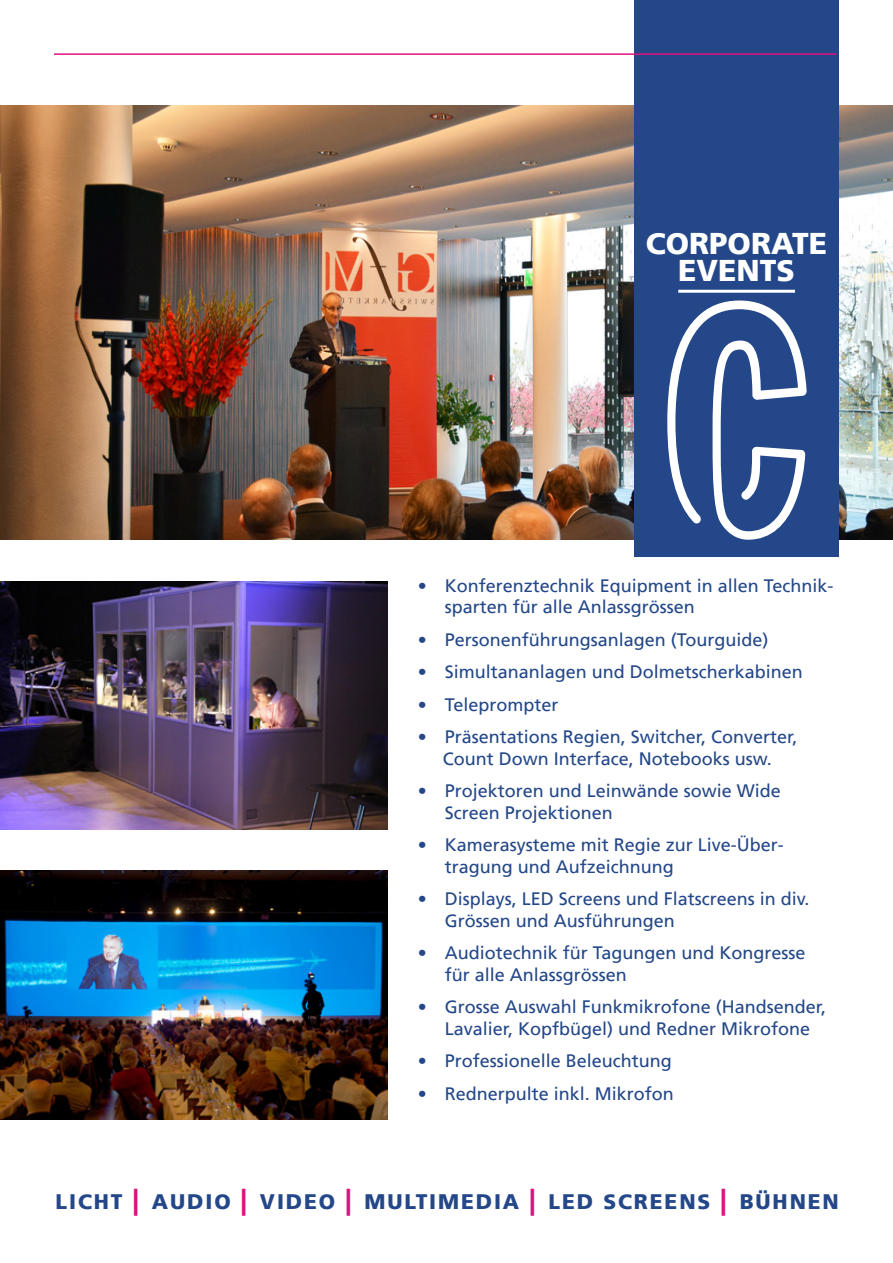
<style>
.page{position:relative;width:893px;height:1263px;background:#fff}
.page>*{position:absolute;margin:0;border:0;box-sizing:border-box;transform-origin:0 0}
.t1{font:290.25px "Neoneon";color:#fff}
.t2{font:900 30px/27px "Frutiger";color:#fff;text-align:center}
.t3{font:900 21px "Frutiger";letter-spacing:.09em;color:#234788}
.t4{font:18px/21.6px "Frutiger";color:#234788}
.s1{font-size:27px;color:#df117d}
</style>
<div class="page">
<img style="left:0;top:292px;width:1px;height:434px">
<img style="left:0;top:106px;width:893px;height:434px">
<img style="left:1px;top:582px;width:386px;height:248px">
<div style="left:634px;top:0;width:205px;height:557px;background:#234788"></div>
<hr style="left:678px;top:290px;width:117px;height:3px;background:#fff">
<hr style="left:54px;top:53px;width:782px;height:2px;background:#df117d">
<img style="left:1px;top:871px;width:386px;height:248px">
<h2 class="t2" style="left:646px;top:230px;width:183px">CORPORATE<br>EVENTS</h2>
<h1 class="t1" style="left:666px;top:242px;width:171px">C</h1>
<p class="t4" style="left:445px;top:575px;width:390px;text-indent:-27px">• Konferenztechnik Equipment in allen Technik&shy;sparten für alle Anlassgrössen</p>
<p class="t4" style="left:418px;top:629px;width:352px">• Personenführungsanlagen (Tourguide)</p>
<p class="t4" style="left:418px;top:661px;width:387px">• Simultananlagen und Dolmetscherkabinen</p>
<p class="t4" style="left:418px;top:694px;width:142px">• Teleprompter</p>
<p class="t4" style="left:418px;top:726px;width:381px;text-align:center">• Präsentations Regien, Switcher, Converter,<br>Count Down Interface, Notebooks usw.</p>
<p class="t4" style="left:445px;top:780px;width:338px;text-indent:-27px">• Projektoren und Leinwände sowie Wide<br>Screen Projektionen</p>
<p class="t4" style="left:445px;top:834px;width:341px;text-indent:-27px">• Kamerasysteme mit Regie zur Live-Über&shy;tragung und Aufzeichnung</p>
<p class="t4" style="left:445px;top:888px;width:366px;text-indent:-27px">• Displays, LED Screens und Flatscreens in div.<br>Grössen und Ausführungen</p>
<p class="t4" style="left:445px;top:942px;width:362px;text-indent:-27px">• Audiotechnik für Tagungen und Kongresse für alle Anlassgrössen</p>
<p class="t4" style="left:445px;top:996px;width:383px;text-indent:-27px">• Grosse Auswahl Funkmikrofone (Handsender,<br>Lavalier, Kopfbügel) und Redner Mikrofone</p>
<p class="t4" style="left:418px;top:1050px;width:256px">• Professionelle Beleuchtung</p>
<p class="t4" style="left:418px;top:1082px;width:258px">• Rednerpulte inkl. Mikrofon</p>
<p class="t3" style="left:56px;top:1189px;width:785px">LICHT <span class="s1">|</span> AUDIO <span class="s1">|</span> VIDEO <span class="s1">|</span> MULTIMEDIA <span class="s1">|</span> LED SCREENS <span class="s1">|</span> BÜHNEN</p>
</div>
